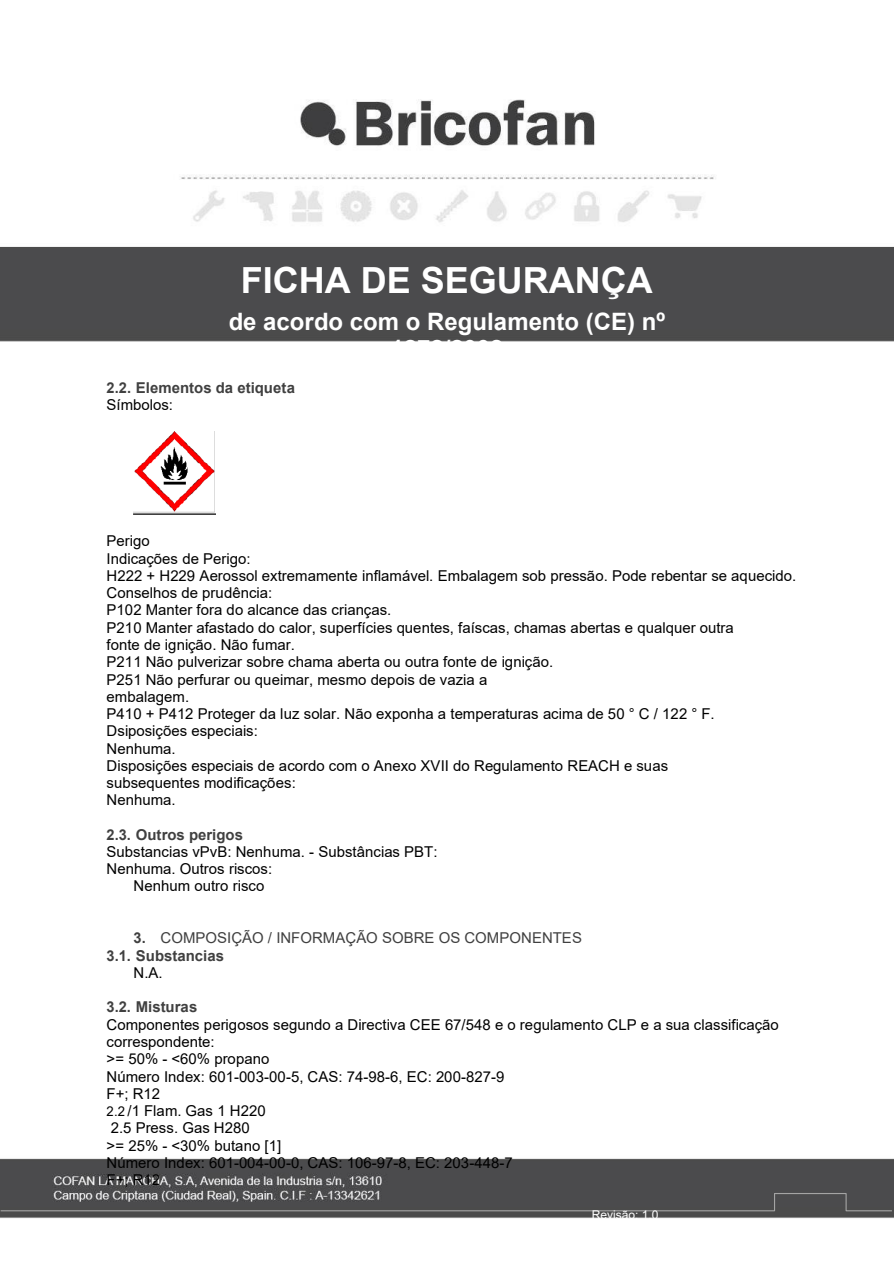
<style>
.page{position:relative;width:894px;height:1264px;background:#fff}
.page>*{position:absolute;margin:0;border:0;box-sizing:border-box;transform-origin:0 0}
.t1{font:700 36px "Arial";color:#fff}
.t2{font:700 24px/27.6px "Arial";color:#fff;text-align:center}
.t3{font:15px/17.2px "Arial";color:#000}
.t4{font:15px/17.2px "Arial";color:#404040}
.t5{font:700 15px "Arial";color:#404040}
.t6{font:12px "Arial";color:#fff}
.s1{font-weight:700}
.s2{font-size:13.5px}
</style>
<div class="page">
<img style="left:0;top:99px;width:893px;height:1119px">
<svg style="left:0;top:1192px;width:893px;height:19px"></svg>
<img style="left:134px;top:431px;width:82px;height:84px">
<h1 class="t1" style="left:241px;top:267px;width:413px">FICHA DE SEGURANÇA</h1>
<h2 class="t2" style="left:229px;top:309px;width:438px">de acordo com o Regulamento (CE) nº<br>1272/2008</h2>
<p class="t5" style="left:107px;top:382px;width:190px">2.2. Elementos da etiqueta</p>
<p class="t3" style="left:107px;top:398px;width:68px">Símbolos:</p>
<p class="t3" style="left:107px;top:534px;width:691px">Perigo<br>Indicações de Perigo:<br>H222 + H229 Aerossol extremamente inflamável. Embalagem sob pressão. Pode rebentar se aquecido.<br>Conselhos de prudência:<br>P102 Manter fora do alcance das crianças.<br>P210 Manter afastado do calor, superfícies quentes, faíscas, chamas abertas e qualquer outra<br>fonte de ignição. Não fumar.<br>P211 Não pulverizar sobre chama aberta ou outra fonte de ignição.<br>P251 Não perfurar ou queimar, mesmo depois de vazia a<br>embalagem.<br>P410 + P412 Proteger da luz solar. Não exponha a temperaturas acima de 50 ° C / 122 ° F.<br>Dsiposições especiais:<br>Nenhuma.<br>Disposições especiais de acordo com o Anexo XVII do Regulamento REACH e suas<br>subsequentes modificações:<br>Nenhuma.</p>
<p class="t5" style="left:107px;top:828px;width:138px">2.3. Outros perigos</p>
<p class="t3" style="left:107px;top:844px;width:332px">Substancias vPvB: Nenhuma. - Substâncias PBT:</p>
<p class="t3" style="left:107px;top:861px;width:167px">Nenhuma. Outros riscos:</p>
<p class="t3" style="left:134px;top:878px;width:132px">Nenhum outro risco</p>
<p class="t4" style="left:107px;top:930px;width:477px;text-indent:27px"><span class="s1">3.</span> COMPOSIÇÃO / INFORMAÇÃO SOBRE OS COMPONENTES<br><span class="s1">3.1. Substancias</span></p>
<p class="t3" style="left:134px;top:965px;width:31px">N.A.</p>
<p class="t5" style="left:107px;top:1001px;width:92px">3.2. Misturas</p>
<p class="t3" style="left:107px;top:1017px;width:674px">Componentes perigosos segundo a Directiva CEE 67/548 e o regulamento CLP e a sua classificação correspondente:<br>&gt;= 50% - &lt;60% propano<br>Número Index: 601-003-00-5, CAS: 74-98-6, EC: 200-827-9<br>F+; R12<br><span class="s2">2.2</span> /1 Flam. Gas 1 H220<br>2.5 Press. Gas H280<br>&gt;= 25% - &lt;30% butano [1]<br>Número Index: 601-004-00-0, CAS: 106-97-8, EC: 203-448-7<br>F+; R12</p>
<p class="t6" style="left:592px;top:1210px;width:68px">Revisão: 1.0</p>
</div>
